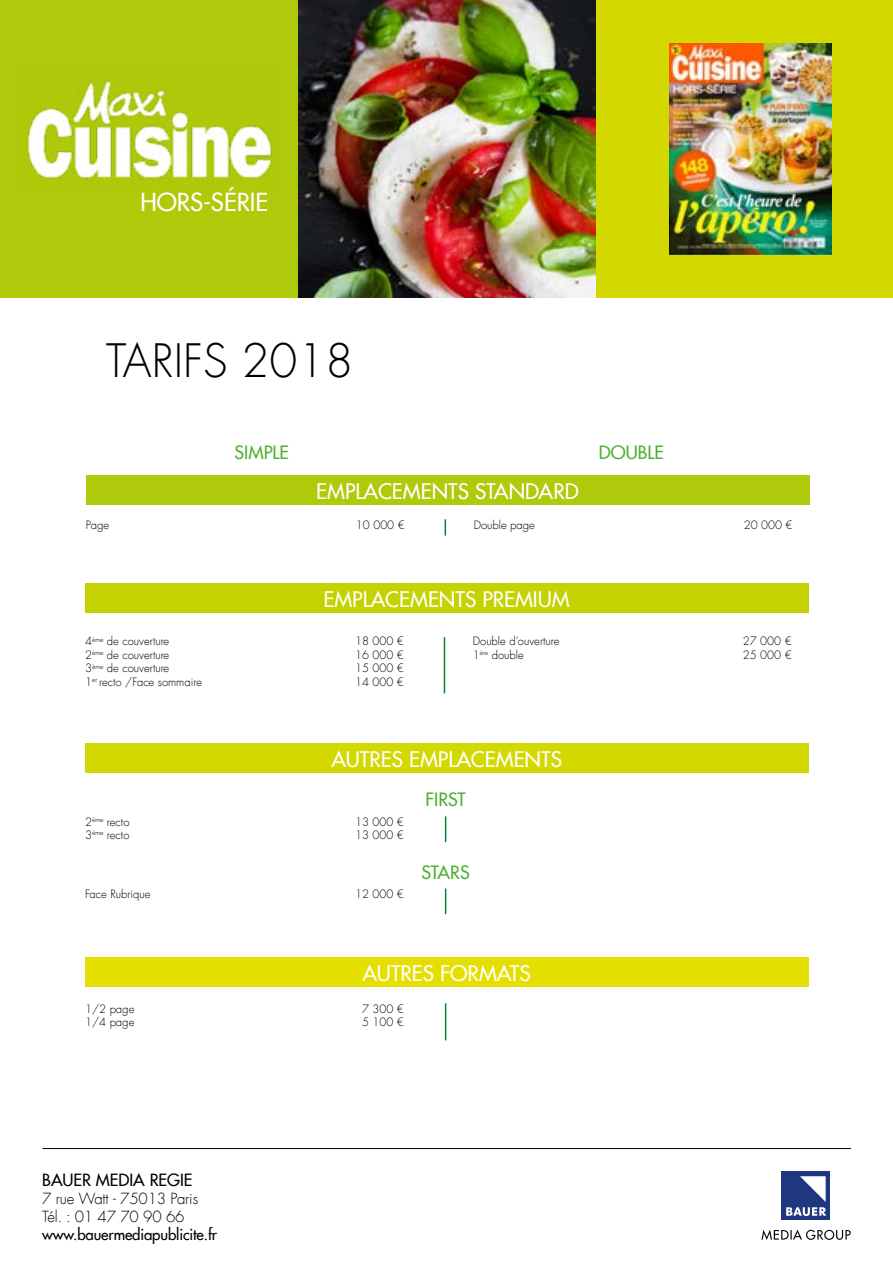
<style>
.page{position:relative;width:893px;height:1263px;background:#fff}
.page>*{position:absolute;margin:0;border:0;box-sizing:border-box;transform-origin:0 0}
.t1{font:300 45px "Futura Com";color:#000}
.t2{font:500 24.3px "Futura Com";color:#fff}
.t3{font:500 21px "Futura Com";color:#fff}
.t4{font:500 18px "Futura Com";color:#50af31}
.t5{font:500 16.5px "Futura Com";color:#000}
.t6{font:300 15px/18px "Futura Com";letter-spacing:-.01em;color:#000}
.t7{font:500 15px "Futura Com";letter-spacing:-.01em;color:#000}
.t8{font:300 11.25px "Futura Com";color:#000}
</style>
<div class="page">
<div style="left:0;top:0;width:298px;height:298px;background:#afca0b"></div>
<div style="left:595px;top:0;width:298px;height:298px;background:#d3d800"></div>
<img style="left:669px;top:43px;width:162px;height:211px">
<svg style="left:761px;top:1229px;width:90px;height:11px"></svg>
<div style="left:781px;top:1171px;width:49px;height:49px;background:#1f377f"></div>
<svg style="left:786px;top:1176px;width:40px;height:40px"></svg>
<hr style="left:43px;top:1148px;width:808px;height:1px;background:#000">
<img style="left:27px;top:80px;width:245px;height:99px">
<img style="left:298px;top:0;width:297px;height:298px">
<div style="left:85px;top:583px;width:723px;height:30px;background:#c3d200"></div>
<div style="left:85px;top:957px;width:723px;height:30px;background:#e4df00"></div>
<hr style="left:444px;top:637px;width:1px;height:56px;background:#008537">
<svg style="left:445px;top:816px;width:1px;height:26px"></svg>
<hr style="left:445px;top:1003px;width:1px;height:37px;background:#008537">
<div style="left:85px;top:743px;width:723px;height:30px;background:#d3d800"></div>
<div style="left:86px;top:475px;width:723px;height:30px;background:#afca0b"></div>
<svg style="left:445px;top:519px;width:1px;height:17px"></svg>
<svg style="left:445px;top:888px;width:1px;height:26px"></svg>
<h2 class="t2" style="left:140px;top:184px;width:129px">HORS-SÉRIE</h2>
<h1 class="t1" style="left:106px;top:331px;width:248px">TARIFS 2018</h1>
<h3 class="t4" style="left:234px;top:439px;width:56px">SIMPLE</h3>
<h3 class="t4" style="left:599px;top:439px;width:66px">DOUBLE</h3>
<h3 class="t3" style="left:316px;top:475px;width:264px">EMPLACEMENTS STANDARD</h3>
<p class="t8" style="left:86px;top:517px;width:25px">Page</p>
<p class="t8" style="left:356px;top:517px;width:50px">10 000 €</p>
<p class="t8" style="left:474px;top:517px;width:63px">Double page</p>
<p class="t8" style="left:744px;top:517px;width:50px">20 000 €</p>
<h3 class="t3" style="left:323px;top:583px;width:248px">EMPLACEMENTS PREMIUM</h3>
<p class="t8" style="left:85px;top:634px;width:86px">4<sup>ème</sup> de couverture</p>
<p class="t8" style="left:355px;top:634px;width:50px">18 000 €</p>
<p class="t8" style="left:85px;top:647px;width:86px">2<sup>ème</sup> de couverture</p>
<p class="t8" style="left:355px;top:647px;width:50px">16 000 €</p>
<p class="t8" style="left:85px;top:661px;width:86px">3<sup>ème</sup> de couverture</p>
<p class="t8" style="left:355px;top:661px;width:50px">15 000 €</p>
<p class="t8" style="left:85px;top:674px;width:119px">1<sup>er</sup> recto /Face sommaire</p>
<p class="t8" style="left:355px;top:674px;width:50px">14 000 €</p>
<p class="t8" style="left:473px;top:634px;width:88px">Double d’ouverture</p>
<p class="t8" style="left:743px;top:634px;width:50px">27 000 €</p>
<p class="t8" style="left:473px;top:647px;width:52px">1<sup>ère</sup> double</p>
<p class="t8" style="left:743px;top:647px;width:50px">25 000 €</p>
<h3 class="t3" style="left:331px;top:743px;width:232px">AUTRES EMPLACEMENTS</h3>
<p class="t8" style="left:85px;top:814px;width:46px">2<sup>ème</sup> recto</p>
<p class="t8" style="left:355px;top:814px;width:50px">13 000 €</p>
<p class="t8" style="left:85px;top:828px;width:46px">3<sup>ème</sup> recto</p>
<p class="t8" style="left:355px;top:828px;width:50px">13 000 €</p>
<p class="t8" style="left:85px;top:886px;width:67px">Face Rubrique</p>
<p class="t8" style="left:355px;top:886px;width:50px">12 000 €</p>
<h3 class="t4" style="left:426px;top:786px;width:42px">FIRST</h3>
<h3 class="t4" style="left:421px;top:858px;width:50px">STARS</h3>
<h3 class="t3" style="left:362px;top:957px;width:170px">AUTRES FORMATS</h3>
<p class="t8" style="left:85px;top:1001px;width:51px">1/2 page</p>
<p class="t8" style="left:362px;top:1001px;width:43px">7 300 €</p>
<p class="t8" style="left:85px;top:1014px;width:51px">1/4 page</p>
<p class="t8" style="left:362px;top:1014px;width:43px">5 100 €</p>
<h3 class="t5" style="left:42px;top:1167px;width:152px">BAUER MEDIA REGIE</h3>
<h3 class="t6" style="left:42px;top:1189px;width:158px">7 rue Watt - 75013 Paris<br>Tél. : 01 47 70 90 66</h3>
<h3 class="t7" style="left:42px;top:1223px;width:176px">www.bauermediapublicite.fr</h3>
</div>
